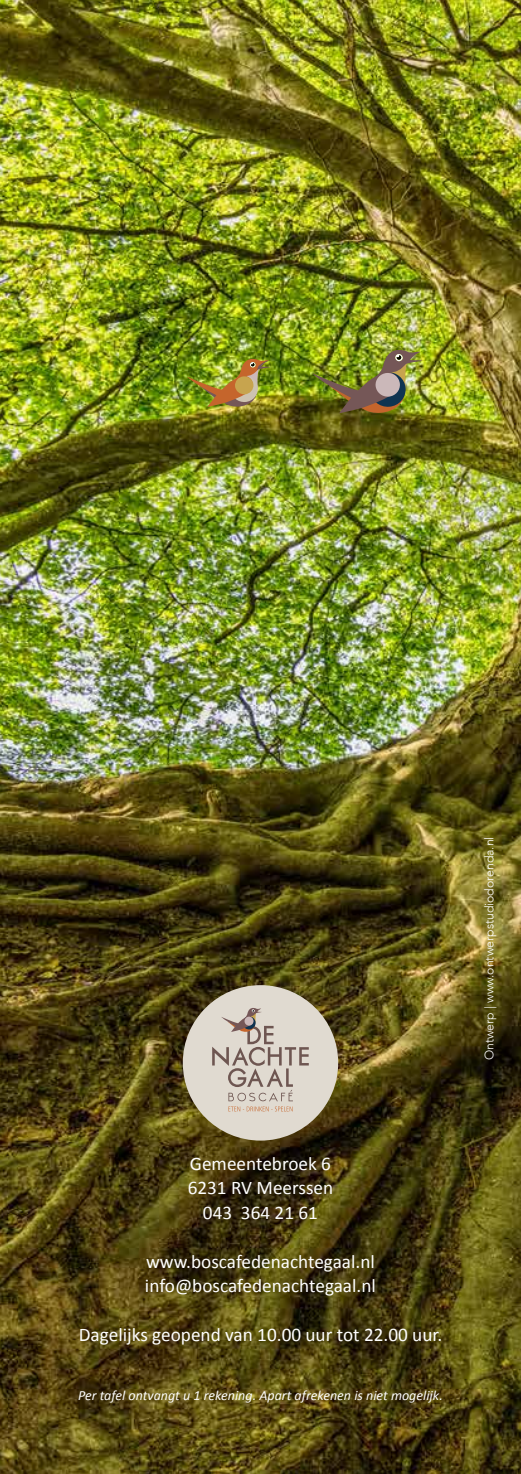
<style>
.page{position:relative;width:521px;height:1474px;background:#fff}
.page>*{position:absolute;margin:0;border:0;box-sizing:border-box;transform-origin:0 0}
.t1{font:19.25px/24.5px "Calibri";color:#fff;text-align:center}
.t2{font:italic 14px "Calibri";color:#fff}
.t3{font:300 12.25px "Avenir";color:#fff}
</style>
<div class="page">
<img style="left:0;top:0;width:521px;height:1473px">
<img style="left:187px;top:358px;width:84px;height:49px">
<img style="left:312px;top:349px;width:111px;height:65px">
<div style="left:183px;top:985px;width:155px;height:155px;background:#e0dad0;border-radius:50%"></div>
<svg style="left:212px;top:1008px;width:97px;height:103px"></svg>
<p class="t1" style="left:188px;top:1151px;width:147px">Gemeentebroek 6<br>6231 RV Meerssen<br>043 364 21 61</p>
<p class="t1" style="left:145px;top:1249px;width:232px;text-align:left">www.boscafedenachtegaal.nl info@boscafedenachtegaal.nl</p>
<p class="t1" style="left:79px;top:1322px;width:365px">Dagelijks geopend van 10.00 uur tot 22.00 uur.</p>
<p class="t2" style="left:78px;top:1385px;width:366px">Per tafel ontvangt u 1 rekening. Apart afrekenen is niet mogelijk.</p>
<p class="t3" style="left:482px;top:1060px;width:225px;rotate:-90deg">Ontwerp | www.ontwerpstudiodorenda.nl</p>
</div>
